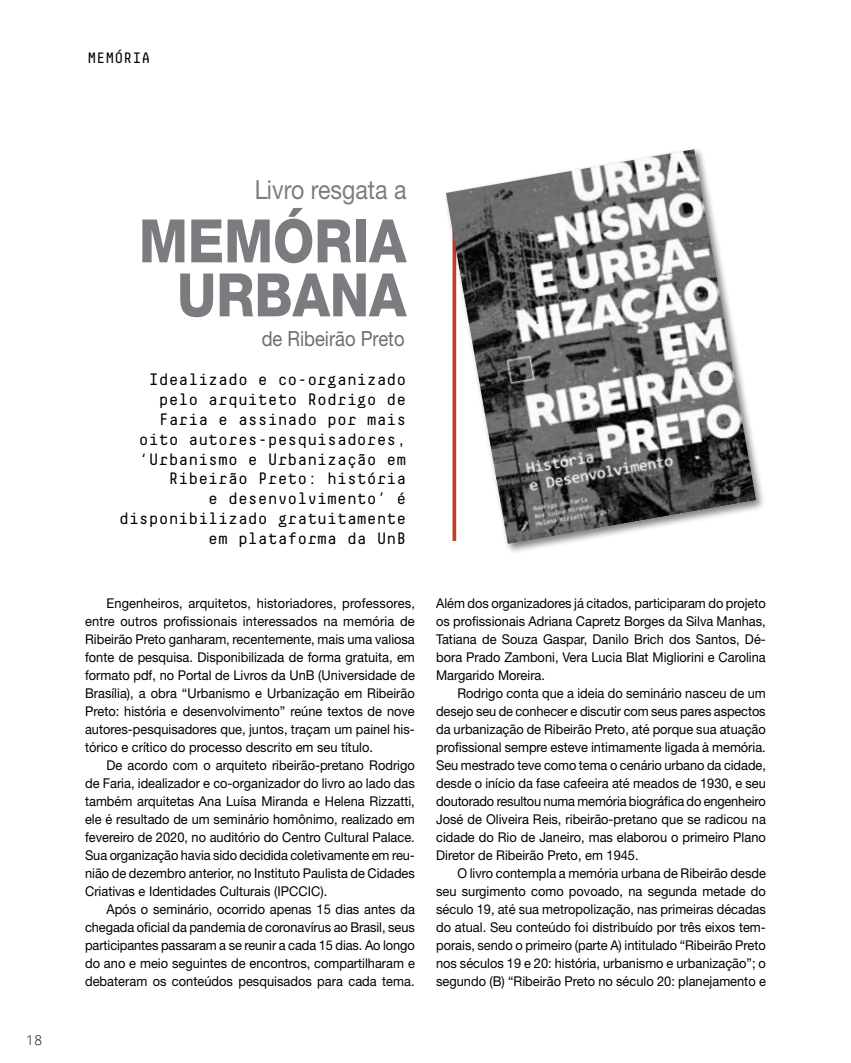
<style>
.page{position:relative;width:851px;height:1063px;background:#fff}
.page>*{position:absolute;margin:0;border:0;box-sizing:border-box;transform-origin:0 0}
.t1{font:800 60px/54px "Helvetica Neue LT Std";color:#6d6e71;text-align:right;scale:.88 1}
.t2{font:26.25px "Helvetica Neue LT Std";color:#6d6e71;scale:.88 1}
.t3{font:20.85px "Helvetica Neue LT Std";color:#6d6e71;scale:.88 1}
.t4{font:16.5px/19.8px "Decima Mono Pro";color:#000;text-align:right}
.t5{font:15px "Decima Mono Pro";color:#000}
.t6{font:13.5px/18px "Helvetica Neue LT Std";color:#000;text-align:justify;scale:.95 1}
.t7{font:300 13.5px "Open Sans";color:#000}
</style>
<div class="page">
<img style="left:446px;top:149px;width:310px;height:395px">
<p class="t5" style="left:87px;top:50px;width:64px">MEMÓRIA</p>
<p class="t7" style="left:26px;top:1031px;width:18px">18</p>
<h2 class="t2" style="left:254px;top:174px;width:175px">Livro resgata a</h2>
<h1 class="t1" style="left:139px;top:214px;width:305px">MEMÓRIA<br>URBANA</h1>
<h3 class="t3" style="left:261px;top:326px;width:164px">de Ribeirão Preto</h3>
<p class="t4" style="left:119px;top:370px;width:289px">Idealizado e co-organizado pelo arquiteto Rodrigo de<br>Faria e assinado por mais oito autores-pesquisadores, ‘Urbanismo e Urbanização em<br>Ribeirão Preto: história<br>e desenvolvimento’ é disponibilizado gratuitamente em plataforma da UnB</p>
<p class="t6" style="left:85px;top:594px;width:349px;text-indent:21px">Engenheiros, arquitetos, historiadores, professores, entre outros profissionais interessados na memória de Ribeirão Preto ganharam, recentemente, mais uma valiosa fonte de pesquisa. Disponibilizada de forma gratuita, em formato pdf, no Portal de Livros da UnB (Universidade de Brasília), a obra “Urbanismo e Urbanização em Ribeirão Preto: história e desenvolvimento” reúne textos de nove autores-pesquisadores que, juntos, traçam um painel his&shy;tórico e crítico do processo descrito em seu título.</p>
<p class="t6" style="left:85px;top:756px;width:348px;text-indent:21px">De acordo com o arquiteto ribeirão-pretano Rodrigo de Faria, idealizador e co-organizador do livro ao lado das também arquitetas Ana Luísa Miranda e Helena Rizzatti, ele é resultado de um seminário homônimo, realizado em fevereiro de 2020, no auditório do Centro Cultural Palace.<br>Sua organização havia sido decidida coletivamente em reu&shy;nião de dezembro anterior, no Instituto Paulista de Cidades Criativas e Identidades Culturais (IPCCIC).</p>
<p class="t6" style="left:85px;top:900px;width:348px;text-indent:21px">Após o seminário, ocorrido apenas 15 dias antes da chegada oficial da pandemia de coronavírus ao Brasil, seus participantes passaram a se reunir a cada 15 dias. Ao longo do ano e meio seguintes de encontros, compartilharam e debateram os conteúdos pesquisados para cada tema.</p>
<p class="t6" style="left:436px;top:594px;width:348px">Além dos organizadores já citados, participaram do projeto os profissionais Adriana Capretz Borges da Silva Manhas, Tatiana de Souza Gaspar, Danilo Brich dos Santos, Dé&shy;bora Prado Zamboni, Vera Lucia Blat Migliorini e Carolina Margarido Moreira.</p>
<p class="t6" style="left:436px;top:684px;width:348px;text-indent:21px">Rodrigo conta que a ideia do seminário nasceu de um desejo seu de conhecer e discutir com seus pares aspectos da urbanização de Ribeirão Preto, até porque sua atuação profissional sempre esteve intimamente ligada à memória.<br>Seu mestrado teve como tema o cenário urbano da cidade, desde o início da fase cafeeira até meados de 1930, e seu doutorado resultou numa memória biográfica do engenheiro José de Oliveira Reis, ribeirão-pretano que se radicou na cidade do Rio de Janeiro, mas elaborou o primeiro Plano Diretor de Ribeirão Preto, em 1945.</p>
<p class="t6" style="left:436px;top:864px;width:348px;text-indent:21px">O livro contempla a memória urbana de Ribeirão desde seu surgimento como povoado, na segunda metade do século 19, até sua metropolização, nas primeiras décadas do atual. Seu conteúdo foi distribuído por três eixos tem&shy;porais, sendo o primeiro (parte A) intitulado “Ribeirão Preto nos séculos 19 e 20: história, urbanismo e urbanização”; o segundo (B) “Ribeirão Preto no século 20: planejamento e</p>
</div>
